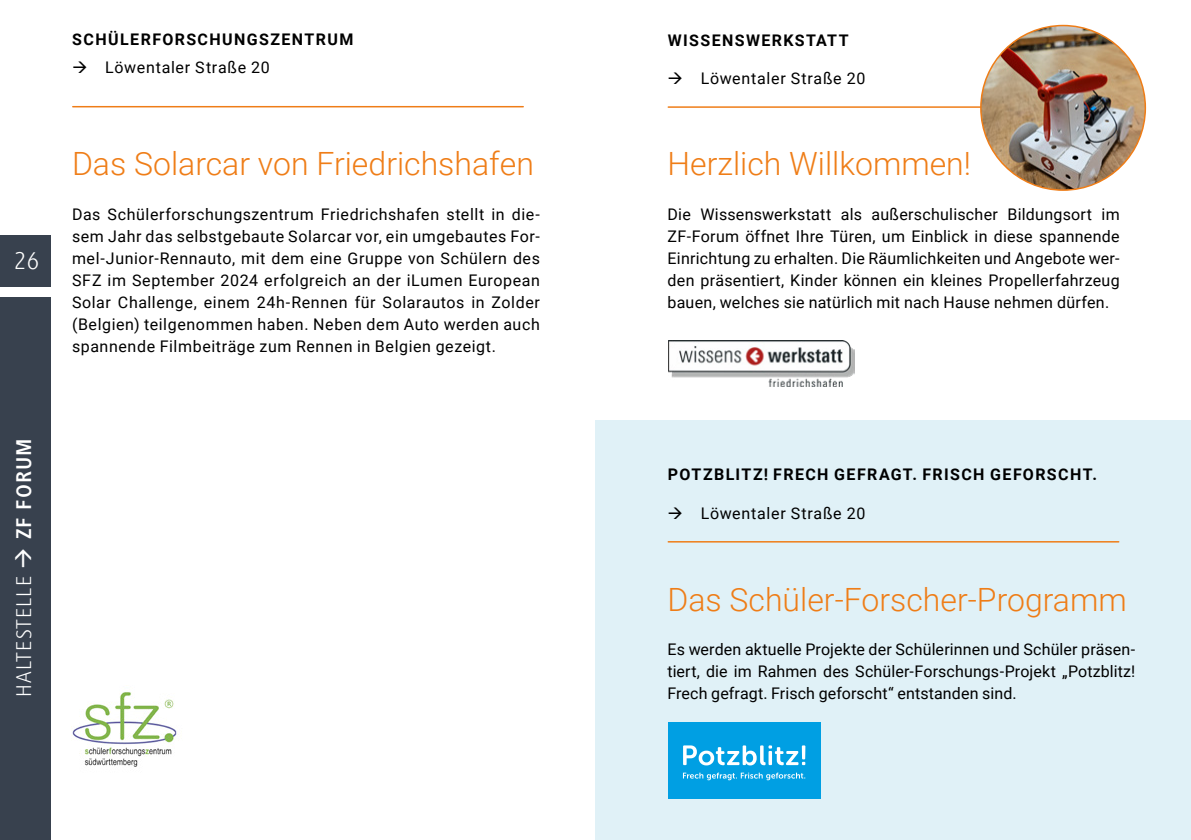
<style>
.page{position:relative;width:1191px;height:840px;background:#fff}
.page>*{position:absolute;margin:0;border:0;box-sizing:border-box;transform-origin:0 0}
.t1{font:300 32px "Roboto";color:#ef7d17}
.t2{font:300 25.4px "Generis Sans Com";color:#fff}
.t3{font:300 22px "Generis Sans Com";letter-spacing:.05em;color:#fff}
.t4{font:16px/22px "Roboto";letter-spacing:.03em;color:#000;text-align:justify}
.t5{font:700 16px "Roboto";letter-spacing:.085em;color:#000}
.s1{font-weight:700}
</style>
<div class="page">
<div style="left:595px;top:0;width:596px;height:839px;background:#e0f1f7"></div>
<div style="left:0;top:235px;width:51px;height:52px;background:#38414e"></div>
<div style="left:0;top:297px;width:51px;height:542px;background:#38414e"></div>
<hr style="left:73px;top:106px;width:450px;height:1px;background:#ef7d17">
<div style="left:595px;top:0;width:596px;height:420px;background:#fff"></div>
<hr style="left:668px;top:106px;width:450px;height:2px;background:#ef7d17">
<img style="left:981px;top:26px;width:164px;height:164px;border-radius:80px">
<hr style="left:668px;top:540px;width:450px;height:2px;background:#ef7d17">
<div style="left:668px;top:722px;width:153px;height:76px;background:#009fe3"></div>
<svg style="left:683px;top:745px;width:122px;height:20px"></svg>
<hr style="left:802px;top:745px;width:3px;height:14px;background:#fff">
<svg style="left:683px;top:772px;width:122px;height:7px"></svg>
<img style="left:668px;top:340px;width:186px;height:46px">
<img style="left:71px;top:692px;width:107px;height:75px">
<p class="t2" style="left:14px;top:246px;width:26px">26</p>
<p class="t3" style="left:12px;top:696px;width:260px;rotate:-90deg">HALTESTELLE → <span class="s1">ZF FORUM</span></p>
<p class="t5" style="left:72px;top:28px;width:283px">SCHÜLERFORSCHUNGSZENTRUM</p>
<p class="t4" style="left:72px;top:56px;width:199px">→ Löwentaler Straße 20</p>
<p class="t1" style="left:72px;top:141px;width:463px">Das Solarcar von Friedrichshafen</p>
<p class="t4" style="left:72px;top:202px;width:469px">Das Schülerforschungszentrum Friedrichshafen stellt in die&shy;sem Jahr das selbstgebaute Solarcar vor, ein umgebautes For&shy;mel-Junior-Rennauto, mit dem eine Gruppe von Schülern des SFZ im September 2024 erfolgreich an der iLumen European Solar Challenge, einem 24h-Rennen für Solarautos in Zolder (Belgien) teilgenommen haben. Neben dem Auto werden auch spannende Filmbeiträge zum Rennen in Belgien gezeigt.</p>
<p class="t5" style="left:668px;top:29px;width:182px">WISSENSWERKSTATT</p>
<p class="t4" style="left:667px;top:67px;width:199px">→ Löwentaler Straße 20</p>
<p class="t1" style="left:667px;top:141px;width:305px">Herzlich Willkommen!</p>
<p class="t4" style="left:667px;top:202px;width:454px">Die Wissenswerkstatt als außerschulischer Bildungsort im ZF-Forum öffnet Ihre Türen, um Einblick in diese spannende Einrichtung zu erhalten. Die Räumlichkeiten und Angebote wer&shy;den präsentiert, Kinder können ein kleines Propellerfahrzeug bauen, welches sie natürlich mit nach Hause nehmen dürfen.</p>
<p class="t5" style="left:668px;top:463px;width:431px">POTZBLITZ! FRECH GEFRAGT. FRISCH GEFORSCHT.</p>
<p class="t4" style="left:667px;top:501px;width:199px">→ Löwentaler Straße 20</p>
<p class="t1" style="left:667px;top:576px;width:461px">Das Schüler-Forscher-Programm</p>
<p class="t4" style="left:667px;top:637px;width:469px">Es werden aktuelle Projekte der Schülerinnen und Schüler präsen&shy;tiert, die im Rahmen des Schüler-Forschungs-Projekt „Potzblitz!<br>Frech gefragt. Frisch geforscht“ entstanden sind.</p>
</div>
